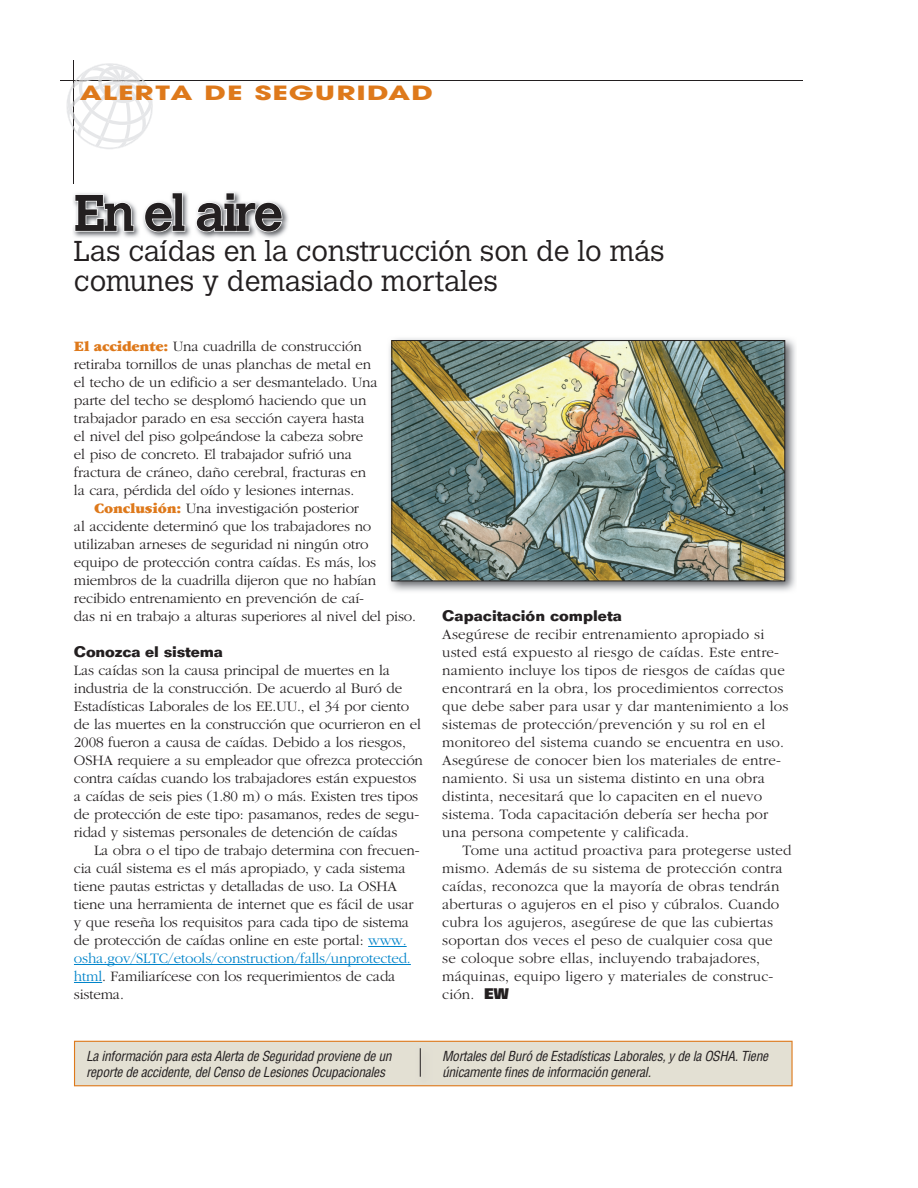
<style>
.page{position:relative;width:918px;height:1188px;background:#fff}
.page>*{position:absolute;margin:0;border:0;box-sizing:border-box;transform-origin:0 0}
.t1{font:700 51px "Calvert";letter-spacing:-.05em;color:#231f20}
.t2{font:300 28.5px/30px "Calvert";color:#231f20}
.t3{font:700 19.5px "Avant Garde";letter-spacing:.035em;color:#de791b;scale:1.5 1}
.t4{font:300 15px "Garamond";letter-spacing:-.01em;color:#231f20}
.t5{font:300 15px "Garamond";letter-spacing:.01em;color:#231f20}
.t6{font:300 15px "Garamond";letter-spacing:-.01em;color:#0084ca}
.t7{font:700 15px "Folio";color:#231f20}
.t8{font:italic condensed 13.5px/16.2px "Helvetica";letter-spacing:-.02em;color:#231f20}
.s1{font-weight:900;color:#de791b}
.s2{color:#0084ca}
.s3{font-family:"Folio";font-weight:800}
</style>
<div class="page">
<hr style="left:60px;top:81px;width:742px;height:1px;background:#231f20">
<hr style="left:74px;top:60px;width:1px;height:123px;background:#231f20">
<svg style="left:66px;top:63px;width:87px;height:86px"></svg>
<img style="left:73px;top:193px;width:215px;height:45px">
<svg style="left:74px;top:193px;width:61px;height:39px"></svg>
<svg style="left:144px;top:192px;width:42px;height:41px"></svg>
<svg style="left:195px;top:192px;width:88px;height:41px"></svg>
<hr style="left:368px;top:946px;width:39px;height:1px;background:#0084ca">
<hr style="left:74px;top:964px;width:337px;height:1px;background:#0084ca">
<svg style="left:74px;top:982px;width:28px;height:1px"></svg>
<img style="left:389px;top:338px;width:407px;height:253px">
<img style="left:394px;top:342px;width:389px;height:237px">
<div style="left:392px;top:340px;width:393px;height:241px;border:1px solid #231f20"></div>
<div style="left:74px;top:1041px;width:719px;height:45px;background:#e3e0d3"></div>
<p class="t3" style="left:80px;top:80px;width:237px">ALERTA DE SEGURIDAD</p>
<p class="t1" style="left:74px;top:181px;width:211px">En el aire</p>
<p class="t2" style="left:74px;top:237px;width:592px">Las caídas en la construcción son de lo más comunes y demasiado mortales</p>
<p class="t4" style="left:74px;top:338px;width:289px"><span class="s1">El accidente:</span> Una cuadrilla de construcción</p>
<p class="t4" style="left:74px;top:356px;width:299px">retiraba tornillos de unas planchas de metal en</p>
<p class="t4" style="left:74px;top:374px;width:305px">el techo de un edificio a ser desmantelado. Una</p>
<p class="t4" style="left:74px;top:392px;width:294px">parte del techo se desplomó haciendo que un</p>
<p class="t4" style="left:74px;top:410px;width:292px">trabajador parado en esa sección cayera hasta</p>
<p class="t4" style="left:74px;top:428px;width:291px">el nivel del piso golpeándose la cabeza sobre</p>
<p class="t4" style="left:74px;top:446px;width:280px">el piso de concreto. El trabajador sufrió una</p>
<p class="t4" style="left:74px;top:464px;width:294px">fractura de cráneo, daño cerebral, fracturas en</p>
<p class="t4" style="left:74px;top:482px;width:282px">la cara, pérdida del oído y lesiones internas.</p>
<p class="t4" style="left:94px;top:500px;width:266px"><span class="s1">Conclusión:</span> Una investigación posterior</p>
<p class="t4" style="left:74px;top:518px;width:299px">al accidente determinó que los trabajadores no</p>
<p class="t4" style="left:74px;top:536px;width:296px">utilizaban arneses de seguridad ni ningún otro</p>
<p class="t4" style="left:74px;top:554px;width:304px">equipo de protección contra caídas. Es más, los</p>
<p class="t4" style="left:74px;top:572px;width:304px">miembros de la cuadrilla dijeron que no habían</p>
<p class="t4" style="left:74px;top:590px;width:292px">recibido entrenamiento en prevención de caí-</p>
<p class="t4" style="left:74px;top:608px;width:344px">das ni en trabajo a alturas superiores al nivel del piso.</p>
<p class="t7" style="left:74px;top:642px;width:151px">Conozca el sistema</p>
<p class="t4" style="left:74px;top:662px;width:318px">Las caídas son la causa principal de muertes en la</p>
<p class="t4" style="left:74px;top:680px;width:330px">industria de la construcción. De acuerdo al Buró de</p>
<p class="t4" style="left:74px;top:698px;width:337px">Estadísticas Laborales de los EE.UU., el 34 por ciento</p>
<p class="t4" style="left:74px;top:716px;width:348px">de las muertes en la construcción que ocurrieron en el</p>
<p class="t4" style="left:74px;top:734px;width:333px">2008 fueron a causa de caídas. Debido a los riesgos,</p>
<p class="t4" style="left:74px;top:752px;width:351px">OSHA requiere a su empleador que ofrezca protección</p>
<p class="t4" style="left:74px;top:770px;width:344px">contra caídas cuando los trabajadores están expuestos</p>
<p class="t4" style="left:74px;top:788px;width:346px">a caídas de seis pies (1.80 m) o más. Existen tres tipos</p>
<p class="t4" style="left:74px;top:806px;width:347px">de protección de este tipo: pasamanos, redes de segu-</p>
<p class="t4" style="left:74px;top:824px;width:325px">ridad y sistemas personales de detención de caídas</p>
<p class="t4" style="left:94px;top:842px;width:327px">La obra o el tipo de trabajo determina con frecuen-</p>
<p class="t4" style="left:74px;top:860px;width:333px">cia cuál sistema es el más apropiado, y cada sistema</p>
<p class="t4" style="left:74px;top:878px;width:325px">tiene pautas estrictas y detalladas de uso. La OSHA</p>
<p class="t4" style="left:74px;top:896px;width:341px">tiene una herramienta de internet que es fácil de usar</p>
<p class="t4" style="left:74px;top:914px;width:337px">y que reseña los requisitos para cada tipo de sistema</p>
<p class="t4" style="left:74px;top:932px;width:334px">de protección de caídas online en este portal: <span class="s2">www.</span></p>
<p class="t6" style="left:74px;top:950px;width:338px">osha.gov/SLTC/etools/construction/falls/unprotected.</p>
<p class="t4" style="left:74px;top:968px;width:323px"><span class="s2">html</span>. Familiarícese con los requerimientos de cada</p>
<p class="t4" style="left:74px;top:986px;width:51px">sistema.</p>
<p class="t7" style="left:442px;top:606px;width:181px">Capacitación completa</p>
<p class="t5" style="left:442px;top:626px;width:324px">Asegúrese de recibir entrenamiento apropiado si</p>
<p class="t5" style="left:442px;top:644px;width:338px">usted está expuesto al riesgo de caídas. Este entre-</p>
<p class="t5" style="left:442px;top:662px;width:344px">namiento incluye los tipos de riesgos de caídas que</p>
<p class="t5" style="left:442px;top:680px;width:343px">encontrará en la obra, los procedimientos correctos</p>
<p class="t5" style="left:442px;top:698px;width:348px">que debe saber para usar y dar mantenimiento a los</p>
<p class="t5" style="left:442px;top:716px;width:325px">sistemas de protección/prevención y su rol en el</p>
<p class="t5" style="left:442px;top:734px;width:343px">monitoreo del sistema cuando se encuentra en uso.</p>
<p class="t5" style="left:442px;top:752px;width:340px">Asegúrese de conocer bien los materiales de entre-</p>
<p class="t5" style="left:442px;top:770px;width:324px">namiento. Si usa un sistema distinto en una obra</p>
<p class="t5" style="left:442px;top:788px;width:321px">distinta, necesitará que lo capaciten en el nuevo</p>
<p class="t5" style="left:442px;top:806px;width:327px">sistema. Toda capacitación debería ser hecha por</p>
<p class="t5" style="left:442px;top:824px;width:248px">una persona competente y calificada.</p>
<p class="t5" style="left:462px;top:842px;width:331px">Tome una actitud proactiva para protegerse usted</p>
<p class="t5" style="left:442px;top:860px;width:342px">mismo. Además de su sistema de protección contra</p>
<p class="t5" style="left:442px;top:878px;width:339px">caídas, reconozca que la mayoría de obras tendrán</p>
<p class="t5" style="left:442px;top:896px;width:339px">aberturas o agujeros en el piso y cúbralos. Cuando</p>
<p class="t5" style="left:442px;top:914px;width:332px">cubra los agujeros, asegúrese de que las cubiertas</p>
<p class="t5" style="left:442px;top:932px;width:332px">soportan dos veces el peso de cualquier cosa que</p>
<p class="t5" style="left:442px;top:950px;width:319px">se coloque sobre ellas, incluyendo trabajadores,</p>
<p class="t5" style="left:442px;top:968px;width:332px">máquinas, equipo ligero y materiales de construc-</p>
<p class="t4" style="left:442px;top:986px;width:68px">ción. <span class="s3">EW</span></p>
<p class="t8" style="left:86px;top:1047px;width:307px">La información para esta Alerta de Seguridad proviene de un reporte de accidente, del Censo de Lesiones Ocupacionales</p>
<p class="t8" style="left:442px;top:1047px;width:328px">Mortales del Buró de Estadísticas Laborales, y de la OSHA. Tiene únicamente fines de información general.</p>
</div>
